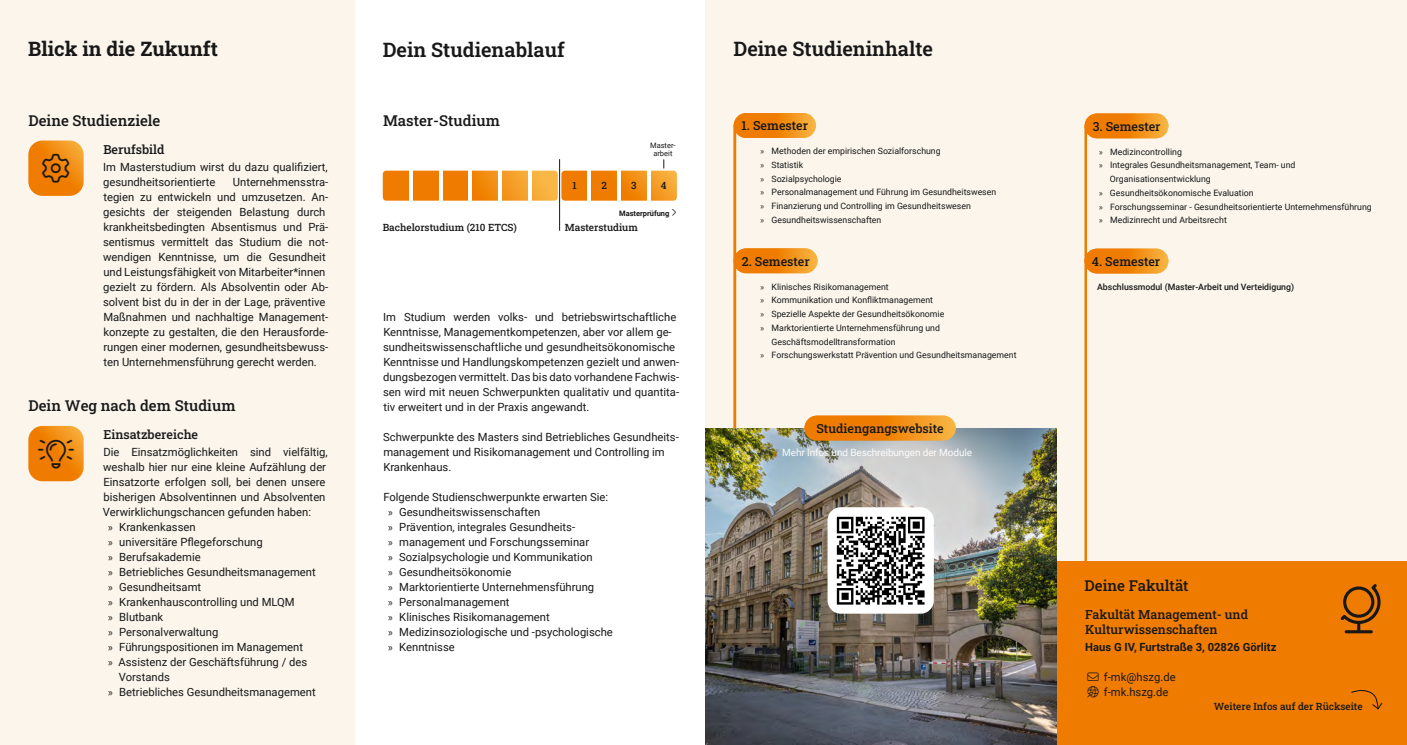
<style>
.page{position:relative;width:1407px;height:745px;background:#fff}
.page>*{position:absolute;margin:0;border:0;box-sizing:border-box;transform-origin:0 0}
.t1{font:20px "Roboto Slab";color:#181819}
.t2{font:15px "Roboto Slab";color:#181819}
.t3{font:12.5px/15px "Roboto Slab";color:#181819}
.t4{font:11.25px/15px "Roboto";color:#181819}
.t5{font:700 11.25px "Roboto";color:#181819}
.t6{font:10px "Roboto Slab";color:#181819}
.t7{font:10px "Roboto";letter-spacing:-.01em;color:#fdfcfc}
.t8{font:8.75px/13.8px "Roboto";color:#181819}
.t9{font:500 8.75px "Roboto";color:#181819}
.t10{font:7.5px/7.5px "Roboto";color:#181819;text-align:center}
.t11{font:700 7.5px "Roboto";color:#181819}
.s1{font-family:"Myriad Pro"}
</style>
<div class="page">
<div style="left:705px;top:0;width:702px;height:744px;background:#fbf5eb"></div>
<div style="left:0;top:0;width:354px;height:744px;background:#fbf5eb"></div>
<div style="left:1056px;top:560px;width:351px;height:184px;background:#ef7c00"></div>
<svg style="left:1351px;top:689px;width:32px;height:20px"></svg>
<svg style="left:733px;top:113px;width:83px;height:25px;background:#f18a10"></svg>
<div style="left:734px;top:113px;width:82px;height:25px;border:1px solid #fff;border-radius:12px"></div>
<svg style="left:733px;top:248px;width:84px;height:25px;background:#f1890f"></svg>
<div style="left:734px;top:248px;width:83px;height:25px;border:1px solid #fff;border-radius:12px"></div>
<hr style="left:559px;top:159px;width:1px;height:71px;background:#181819">
<svg style="left:383px;top:160px;width:294px;height:40px"></svg>
<hr style="left:468px;top:168px;width:4px;height:35px;background:#fff">
<hr style="left:528px;top:168px;width:3px;height:35px;background:#fff">
<hr style="left:498px;top:168px;width:4px;height:35px;background:#fff">
<hr style="left:587px;top:168px;width:4px;height:35px;background:#fff">
<hr style="left:617px;top:168px;width:4px;height:35px;background:#fff">
<hr style="left:647px;top:168px;width:4px;height:35px;background:#fff">
<hr style="left:409px;top:168px;width:3px;height:35px;background:#fff">
<hr style="left:439px;top:168px;width:3px;height:35px;background:#fff">
<hr style="left:1084px;top:127px;width:3px;height:439px;background:#ef7c00">
<svg style="left:1084px;top:113px;width:84px;height:25px;background:#f1890f"></svg>
<div style="left:1084px;top:113px;width:84px;height:25px;border:1px solid #fff;border-radius:12px"></div>
<svg style="left:1084px;top:248px;width:84px;height:25px;background:#f1890f"></svg>
<div style="left:1084px;top:248px;width:84px;height:25px;border:1px solid #fff;border-radius:12px"></div>
<hr style="left:733px;top:125px;width:3px;height:619px;background:#ef7c00">
<img style="left:705px;top:428px;width:351px;height:316px">
<svg style="left:804px;top:415px;width:152px;height:25px;background:#f18a10"></svg>
<div style="left:804px;top:415px;width:151px;height:25px;border:1px solid #fff;border-radius:12px"></div>
<div style="left:830px;top:509px;width:101px;height:101px;background:#fff;border-radius:10px"></div>
<svg style="left:837px;top:516px;width:87px;height:88px"></svg>
<div style="left:827px;top:507px;width:107px;height:106px;border:5px solid #fff;border-radius:10px"></div>
<svg style="left:28px;top:140px;width:56px;height:56px;background:#f18e1c"></svg>
<svg style="left:28px;top:425px;width:56px;height:56px;background:#f18e1c"></svg>
<h1 class="t1" style="left:28px;top:35px;width:191px">Blick in die Zukunft</h1>
<h1 class="t1" style="left:383px;top:36px;width:183px">Dein Studienablauf</h1>
<h1 class="t1" style="left:733px;top:35px;width:201px">Deine Studieninhalte</h1>
<h2 class="t2" style="left:29px;top:110px;width:133px">Deine Studienziele</h2>
<p class="t3" style="left:103px;top:141px;width:63px">Berufsbild</p>
<p class="t4" style="left:103px;top:158px;width:226px">Im Masterstudium wirst du dazu qualifiziert, gesundheitsorientierte</p>
<p class="t4" style="left:103px;top:173px;width:227px;text-indent:130px">Unternehmensstra&shy;tegien zu entwickeln und umzusetzen. An&shy;gesichts der steigenden Belastung durch krankheitsbedingten Absentismus und Prä&shy;sentismus vermittelt das Studium die not&shy;wendigen Kenntnisse, um die Gesundheit und Leistungsfähigkeit von Mitarbeiter*innen gezielt zu fördern. Als Absolventin oder Ab&shy;solvent bist du in der in der Lage, präventive Maßnahmen und nachhaltige Management&shy;konzepte zu gestalten, die den Herausforde&shy;rungen einer modernen, gesundheitsbewuss&shy;ten Unternehmensführung gerecht werden.</p>
<h2 class="t2" style="left:29px;top:395px;width:209px">Dein Weg nach dem Studium</h2>
<p class="t3" style="left:103px;top:426px;width:96px">Einsatzbereiche</p>
<p class="t4" style="left:103px;top:444px;width:226px">Die Einsatzmöglichkeiten sind vielfältig,</p>
<p class="t4" style="left:103px;top:459px;width:224px">weshalb hier nur eine kleine Aufzählung der</p>
<p class="t4" style="left:103px;top:474px;width:224px">Einsatzorte erfolgen soll, bei denen unsere</p>
<p class="t4" style="left:103px;top:489px;width:223px">bisherigen Absolventinnen und Absolventen</p>
<p class="t4" style="left:103px;top:504px;width:210px">Verwirklichungschancen gefunden haben:</p>
<p class="t4" style="left:108px;top:518px;width:89px"><span class="s1">»</span> Krankenkassen</p>
<p class="t4" style="left:108px;top:533px;width:156px"><span class="s1">»</span> universitäre Pflegeforschung</p>
<p class="t4" style="left:108px;top:548px;width:94px"><span class="s1">»</span> Berufsakademie</p>
<p class="t4" style="left:108px;top:563px;width:209px"><span class="s1">»</span> Betriebliches Gesundheitsmanagement</p>
<p class="t4" style="left:108px;top:578px;width:95px"><span class="s1">»</span> Gesundheitsamt</p>
<p class="t4" style="left:108px;top:593px;width:188px"><span class="s1">»</span> Krankenhauscontrolling und MLQM</p>
<p class="t4" style="left:108px;top:608px;width:57px"><span class="s1">»</span> Blutbank</p>
<p class="t4" style="left:108px;top:623px;width:112px"><span class="s1">»</span> Personalverwaltung</p>
<p class="t4" style="left:108px;top:638px;width:196px"><span class="s1">»</span> Führungspositionen im Management</p>
<p class="t4" style="left:108px;top:653px;width:201px"><span class="s1">»</span> Assistenz der Geschäftsführung / des</p>
<p class="t4" style="left:119px;top:668px;width:53px">Vorstands</p>
<p class="t4" style="left:108px;top:683px;width:209px"><span class="s1">»</span> Betriebliches Gesundheitsmanagement</p>
<h2 class="t2" style="left:383px;top:110px;width:118px">Master-Studium</h2>
<p class="t6" style="left:383px;top:220px;width:136px">Bachelorstudium (210 ETCS)</p>
<p class="t10" style="left:650px;top:141px;width:27px">Master&shy;arbeit</p>
<p class="t6" style="left:572px;top:178px;width:6px">1</p>
<p class="t6" style="left:601px;top:178px;width:7px">2</p>
<p class="t6" style="left:631px;top:178px;width:7px">3</p>
<p class="t6" style="left:661px;top:178px;width:7px">4</p>
<p class="t11" style="left:619px;top:208px;width:52px">Masterprüfung</p>
<p class="t6" style="left:565px;top:220px;width:75px">Masterstudium</p>
<p class="t4" style="left:383px;top:308px;width:298px">Im Studium werden volks- und betriebswirtschaftliche Kenntnisse, Managementkompetenzen, aber vor allem ge&shy;sundheitswissenschaftliche und gesundheitsökonomische Kenntnisse und Handlungskompetenzen gezielt und anwen&shy;dungsbezogen vermittelt. Das bis dato vorhandene Fachwis&shy;sen wird mit neuen Schwerpunkten qualitativ und quantita&shy;tiv erweitert und in der Praxis angewandt.</p>
<p class="t4" style="left:383px;top:428px;width:297px">Schwerpunkte des Masters sind Betriebliches Gesundheits&shy;management und Risikomanagement und Controlling im<br>Krankenhaus.</p>
<p class="t4" style="left:388px;top:488px;width:226px;text-indent:-5px">Folgende Studienschwerpunkte erwarten Sie: <span class="s1">»</span> Gesundheitswissenschaften<br><span class="s1">»</span> Prävention, integrales Gesundheits-<br><span class="s1">»</span> management und Forschungsseminar<br><span class="s1">»</span> Sozialpsychologie und Kommunikation<br><span class="s1">»</span> Gesundheitsökonomie<br><span class="s1">»</span> Marktorientierte Unternehmensführung<br><span class="s1">»</span> Personalmanagement<br><span class="s1">»</span> Klinisches Risikomanagement<br><span class="s1">»</span> Medizinsoziologische und -psychologische <span class="s1">»</span> Kenntnisse</p>
<p class="t3" style="left:741px;top:118px;width:68px">1. Semester</p>
<p class="t8" style="left:760px;top:144px;width:237px"><span class="s1">»</span> Methoden der empirischen Sozialforschung<br><span class="s1">»</span> Statistik<br><span class="s1">»</span> Sozialpsychologie<br><span class="s1">»</span> Personalmanagement und Führung im Gesundheitswesen <span class="s1">»</span> Finanzierung und Controlling im Gesundheitswesen<br><span class="s1">»</span> Gesundheitswissenschaften</p>
<p class="t3" style="left:742px;top:253px;width:69px">2. Semester</p>
<p class="t8" style="left:760px;top:279px;width:130px"><span class="s1">»</span> Klinisches Risikomanagement</p>
<p class="t8" style="left:760px;top:293px;width:174px"><span class="s1">»</span> Kommunikation und Konfliktmanagement</p>
<p class="t8" style="left:760px;top:306px;width:185px"><span class="s1">»</span> Spezielle Aspekte der Gesundheitsökonomie</p>
<p class="t8" style="left:760px;top:320px;width:181px"><span class="s1">»</span> Marktorientierte Unternehmensführung und</p>
<p class="t8" style="left:771px;top:334px;width:126px">Geschäftsmodelltransformation</p>
<p class="t8" style="left:760px;top:348px;width:257px"><span class="s1">»</span> Forschungswerkstatt Prävention und Gesundheitsmanagement</p>
<p class="t3" style="left:816px;top:420px;width:129px">Studiengangswebsite</p>
<p class="t7" style="left:782px;top:445px;width:191px">Mehr Infos und Beschreibungen der Module</p>
<p class="t3" style="left:1093px;top:118px;width:69px">3. Semester</p>
<p class="t8" style="left:1099px;top:144px;width:84px"><span class="s1">»</span> Medizincontrolling</p>
<p class="t8" style="left:1099px;top:158px;width:198px"><span class="s1">»</span> Integrales Gesundheitsmanagement, Team- und</p>
<p class="t8" style="left:1110px;top:172px;width:102px">Organisationsentwicklung</p>
<p class="t8" style="left:1099px;top:185px;width:156px"><span class="s1">»</span> Gesundheitsökonomische Evaluation</p>
<p class="t8" style="left:1099px;top:199px;width:274px"><span class="s1">»</span> Forschungsseminar - Gesundheitsorientierte Unternehmensführung</p>
<p class="t8" style="left:1099px;top:213px;width:129px"><span class="s1">»</span> Medizinrecht und Arbeitsrecht</p>
<p class="t3" style="left:1092px;top:253px;width:70px">4. Semester</p>
<p class="t9" style="left:1097px;top:280px;width:199px">Abschlussmodul (Master-Arbeit und Verteidigung)</p>
<h2 class="t2" style="left:1084px;top:575px;width:105px">Deine Fakultät</h2>
<p class="t3" style="left:1085px;top:606px;width:165px">Fakultät Management- und<br>Kulturwissenschaften</p>
<p class="t5" style="left:1085px;top:639px;width:193px">Haus G IV, Furtstraße 3, 02826 Görlitz</p>
<p class="t4" style="left:1087px;top:669px;width:90px">→ f-mk@hszg.de</p>
<p class="t6" style="left:1213px;top:698px;width:150px">Weitere Infos auf der Rückseite</p>
<p class="t4" style="left:1104px;top:684px;width:66px">f-mk.hszg.de</p>
</div>
